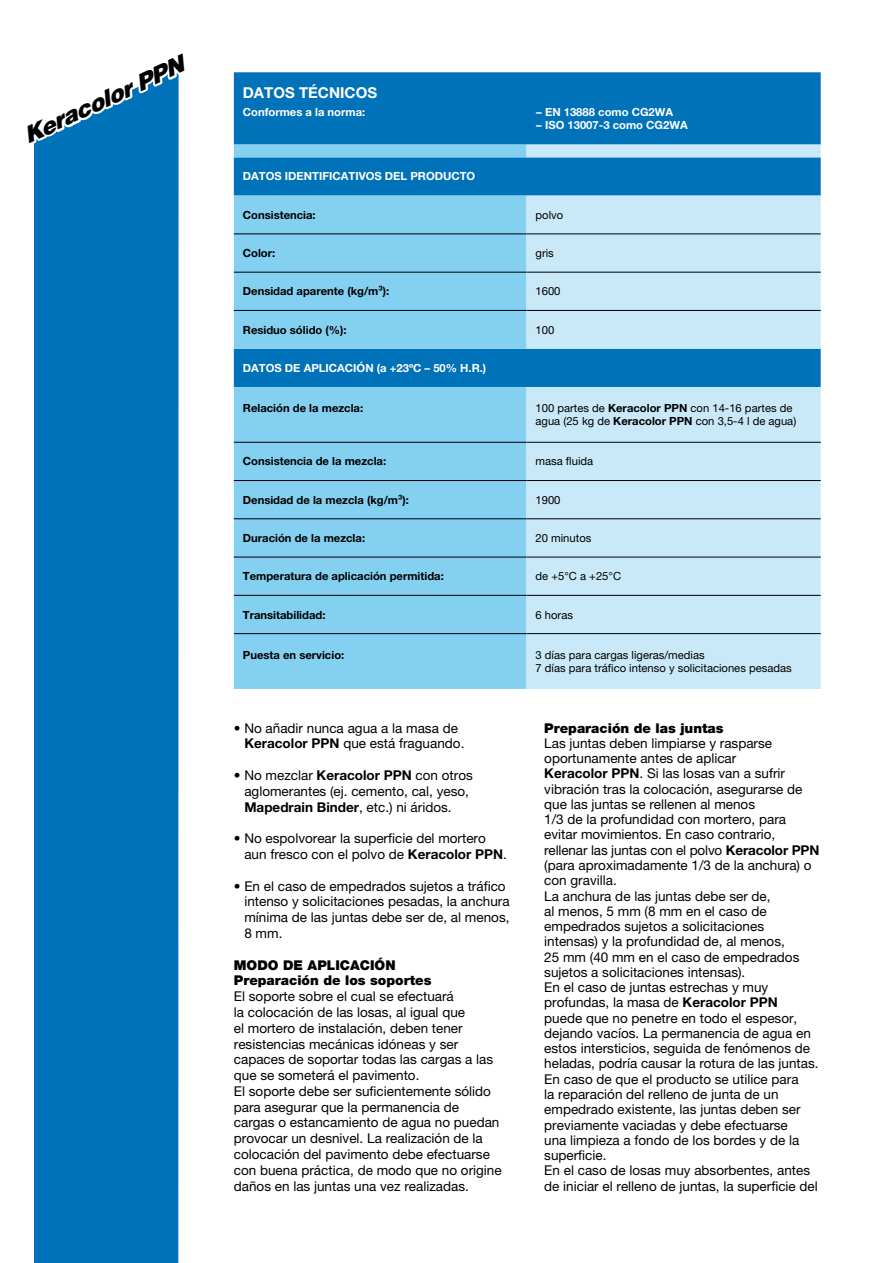
<style>
.page{position:relative;width:893px;height:1263px;background:#fff}
.page>*{position:absolute;margin:0;border:0;box-sizing:border-box;transform-origin:0 0}
.t1{font:italic 900 22.65px "Helvetica";color:#000}
.t2{font:700 15px "Helvetica Neue LTW1 G";color:#fff}
.t3{font:13.5px/15.3px "Helvetica Neue LTW1 G";color:#000}
.t4{font:900 13.5px/15.8px "Helvetica Neue LTW1 G";color:#000}
.t5{font:700 11.25px "Helvetica Neue LTW1 G";color:#000}
.t6{font:11.25px/13.5px "Helvetica Neue LTW1 G";color:#000}
.t7{font:700 11.25px "Helvetica Neue LTW1 G";color:#fff}
.s1{color:#fff}
.s2{font-weight:700}
</style>
<div class="page">
<div style="left:34px;top:150px;width:145px;height:1113px;background:#0072ba"></div>
<div style="left:234px;top:72px;width:587px;height:73px;background:#0072ba"></div>
<svg style="left:234px;top:145px;width:292px;height:544px;background:#70c1e7"></svg>
<svg style="left:526px;top:145px;width:295px;height:544px;background:#abd7ee"></svg>
<hr style="left:234px;top:233px;width:292px;height:1px;background:#000">
<hr style="left:526px;top:233px;width:295px;height:1px;background:#000">
<hr style="left:234px;top:272px;width:292px;height:1px;background:#000">
<hr style="left:526px;top:272px;width:295px;height:1px;background:#000">
<hr style="left:234px;top:310px;width:292px;height:1px;background:#000">
<hr style="left:526px;top:310px;width:295px;height:1px;background:#000">
<hr style="left:234px;top:442px;width:292px;height:1px;background:#000">
<hr style="left:526px;top:442px;width:295px;height:1px;background:#000">
<hr style="left:234px;top:480px;width:292px;height:1px;background:#000">
<hr style="left:526px;top:480px;width:295px;height:1px;background:#000">
<hr style="left:234px;top:518px;width:292px;height:1px;background:#000">
<hr style="left:526px;top:518px;width:295px;height:1px;background:#000">
<hr style="left:234px;top:557px;width:292px;height:1px;background:#000">
<hr style="left:526px;top:557px;width:295px;height:1px;background:#000">
<hr style="left:234px;top:595px;width:292px;height:1px;background:#000">
<hr style="left:526px;top:595px;width:295px;height:1px;background:#000">
<hr style="left:234px;top:633px;width:292px;height:1px;background:#000">
<hr style="left:526px;top:633px;width:295px;height:1px;background:#000">
<svg style="left:34px;top:68px;width:145px;height:82px"></svg>
<h1 class="t1" style="left:18px;top:123px;width:176px;rotate:-25deg"><span class="s1">K</span>eracolor PPN</h1>
<p class="t2" style="left:243px;top:84px;width:136px">DATOS TÉCNICOS</p>
<p class="t7" style="left:243px;top:105px;width:124px">Conformes a la norma:</p>
<p class="t7" style="left:536px;top:105px;width:138px">– EN 13888 como CG2WA</p>
<p class="t7" style="left:536px;top:118px;width:153px">– ISO 13007-3 como CG2WA</p>
<p class="t7" style="left:243px;top:170px;width:234px">DATOS IDENTIFICATIVOS DEL PRODUCTO</p>
<p class="t5" style="left:243px;top:208px;width:74px">Consistencia:</p>
<p class="t6" style="left:535px;top:208px;width:29px">polvo</p>
<p class="t5" style="left:243px;top:246px;width:34px">Color:</p>
<p class="t6" style="left:535px;top:246px;width:20px">gris</p>
<p class="t5" style="left:243px;top:284px;width:148px">Densidad aparente (kg/m³):</p>
<p class="t6" style="left:535px;top:284px;width:27px">1600</p>
<p class="t5" style="left:243px;top:323px;width:105px">Residuo sólido (%):</p>
<p class="t6" style="left:535px;top:323px;width:20px">100</p>
<p class="t7" style="left:243px;top:361px;width:245px">DATOS DE APLICACIÓN (a +23ºC – 50% H.R.)</p>
<p class="t5" style="left:243px;top:401px;width:122px">Relación de la mezcla:</p>
<p class="t6" style="left:535px;top:401px;width:262px">100 partes de <span class="s2">Keracolor PPN</span> con 14-16 partes de agua (25 kg de <span class="s2">Keracolor PPN</span> con 3,5-4 l de agua)</p>
<p class="t5" style="left:243px;top:454px;width:145px">Consistencia de la mezcla:</p>
<p class="t6" style="left:535px;top:455px;width:59px">masa fluida</p>
<p class="t5" style="left:243px;top:493px;width:167px">Densidad de la mezcla (kg/m³):</p>
<p class="t6" style="left:535px;top:493px;width:27px">1900</p>
<p class="t5" style="left:243px;top:531px;width:124px">Duración de la mezcla:</p>
<p class="t6" style="left:535px;top:531px;width:57px">20 minutos</p>
<p class="t5" style="left:243px;top:569px;width:202px">Temperatura de aplicación permitida:</p>
<p class="t6" style="left:535px;top:569px;width:87px">de +5°C a +25°C</p>
<p class="t5" style="left:243px;top:608px;width:84px">Transitabilidad:</p>
<p class="t6" style="left:535px;top:608px;width:39px">6 horas</p>
<p class="t5" style="left:243px;top:648px;width:103px">Puesta en servicio:</p>
<p class="t6" style="left:535px;top:648px;width:258px">3 días para cargas ligeras/medias<br>7 días para tráfico intenso y solicitaciones pesadas</p>
<p class="t3" style="left:244px;top:720px;width:222px;line-height:15.8px;text-indent:-11px">• No añadir nunca agua a la masa de<br><span class="s2">Keracolor PPN</span> que está fraguando.</p>
<p class="t3" style="left:244px;top:767px;width:230px;line-height:15.8px;text-indent:-11px">• No mezclar <span class="s2">Keracolor PPN</span> con otros aglomerantes (ej. cemento, cal, yeso,<br><span class="s2">Mapedrain Binder</span>, etc.) ni áridos.</p>
<p class="t3" style="left:244px;top:830px;width:264px;line-height:15.8px;text-indent:-11px">• No espolvorear la superficie del mortero aun fresco con el polvo de <span class="s2">Keracolor PPN</span>.</p>
<p class="t3" style="left:244px;top:878px;width:267px;line-height:15.8px;text-indent:-11px">• En el caso de empedrados sujetos a tráfico intenso y solicitaciones pesadas, la anchura mínima de las juntas debe ser de, al menos, 8 mm.</p>
<p class="t4" style="left:234px;top:957px;width:199px">MODO DE APLICACIÓN<br>Preparación de los soportes</p>
<p class="t3" style="left:234px;top:988px;width:269px;line-height:15.8px">El soporte sobre el cual se efectuará<br>la colocación de las losas, al igual que<br>el mortero de instalación, deben tener resistencias mecánicas idóneas y ser capaces de soportar todas las cargas a las que se someterá el pavimento.<br>El soporte debe ser suficientemente sólido para asegurar que la permanencia de cargas o estancamiento de agua no puedan provocar un desnivel. La realización de la colocación del pavimento debe efectuarse con buena práctica, de modo que no origine daños en las juntas una vez realizadas.</p>
<p class="t4" style="left:544px;top:720px;width:181px">Preparación de las juntas</p>
<p class="t3" style="left:544px;top:735px;width:277px">Las juntas deben limpiarse y rasparse oportunamente antes de aplicar<br><span class="s2">Keracolor PPN</span>. Si las losas van a sufrir vibración tras la colocación, asegurarse de que las juntas se rellenen al menos<br>1/3 de la profundidad con mortero, para evitar movimientos. En caso contrario, rellenar las juntas con el polvo <span class="s2">Keracolor PPN </span>(para aproximadamente 1/3 de la anchura) o con gravilla.<br>La anchura de las juntas debe ser de,<br>al menos, 5 mm (8 mm en el caso de empedrados sujetos a solicitaciones intensas) y la profundidad de, al menos,<br>25 mm (40 mm en el caso de empedrados sujetos a solicitaciones intensas).<br>En el caso de juntas estrechas y muy profundas, la masa de <span class="s2">Keracolor PPN<br></span>puede que no penetre en todo el espesor, dejando vacíos. La permanencia de agua en estos intersticios, seguida de fenómenos de heladas, podría causar la rotura de las juntas.<br>En caso de que el producto se utilice para<br>la reparación del relleno de junta de un empedrado existente, las juntas deben ser previamente vaciadas y debe efectuarse<br>una limpieza a fondo de los bordes y de la superficie.<br>En el caso de losas muy absorbentes, antes de iniciar el relleno de juntas, la superficie del</p>
</div>
